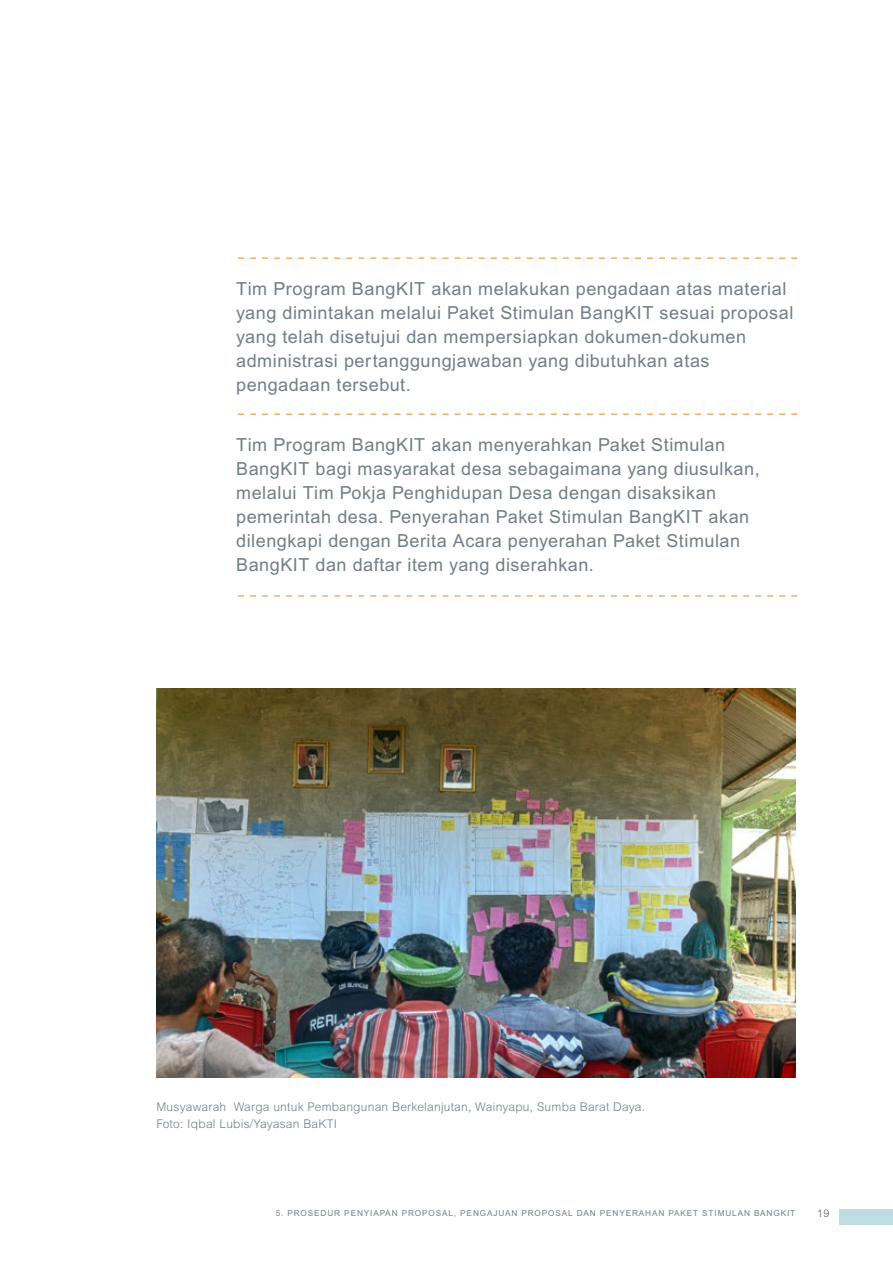
<style>
.page{position:relative;width:893px;height:1263px;background:#fff}
.page>*{position:absolute;margin:0;border:0;box-sizing:border-box;transform-origin:0 0}
.t1{font:18px/24px "Arial MT Pro";letter-spacing:.03em;color:#717e86}
.t2{font:300 12px/16.5px "Arial MT Pro";letter-spacing:.02em;color:#717e86}
.t3{font:300 10.5px "Arial MT Pro";color:#575756}
.t4{font:8.25px "Arial MT Pro";letter-spacing:.105em;color:#717e86}
</style>
<div class="page">
<div style="left:839px;top:1209px;width:54px;height:16px;background:#bedee3"></div>
<svg style="left:238px;top:413px;width:559px;height:2px"></svg>
<svg style="left:238px;top:595px;width:559px;height:2px"></svg>
<svg style="left:238px;top:257px;width:559px;height:2px"></svg>
<img style="left:156px;top:689px;width:639px;height:388px">
<p class="t1" style="left:236px;top:277px;width:559px">Tim Program BangKIT akan melakukan pengadaan atas material yang dimintakan melalui Paket Stimulan BangKIT sesuai proposal yang telah disetujui dan mempersiapkan dokumen-dokumen administrasi pertanggungjawaban yang dibutuhkan atas pengadaan tersebut.</p>
<p class="t1" style="left:236px;top:433px;width:525px">Tim Program BangKIT akan menyerahkan Paket Stimulan BangKIT bagi masyarakat desa sebagaimana yang diusulkan, melalui Tim Pokja Penghidupan Desa dengan disaksikan pemerintah desa. Penyerahan Paket Stimulan BangKIT akan dilengkapi dengan Berita Acara penyerahan Paket Stimulan BangKIT dan daftar item yang diserahkan.</p>
<p class="t2" style="left:156px;top:1099px;width:490px">Musyawarah Warga untuk Pembangunan Berkelanjutan, Wainyapu, Sumba Barat Daya.<br>Foto: Iqbal Lubis/Yayasan BaKTI</p>
<p class="t4" style="left:276px;top:1209px;width:521px">5. PROSEDUR PENYIAPAN PROPOSAL, PENGAJUAN PROPOSAL DAN PENYERAHAN PAKET STIMULAN BANGKIT</p>
<p class="t3" style="left:817px;top:1207px;width:14px">19</p>
</div>
